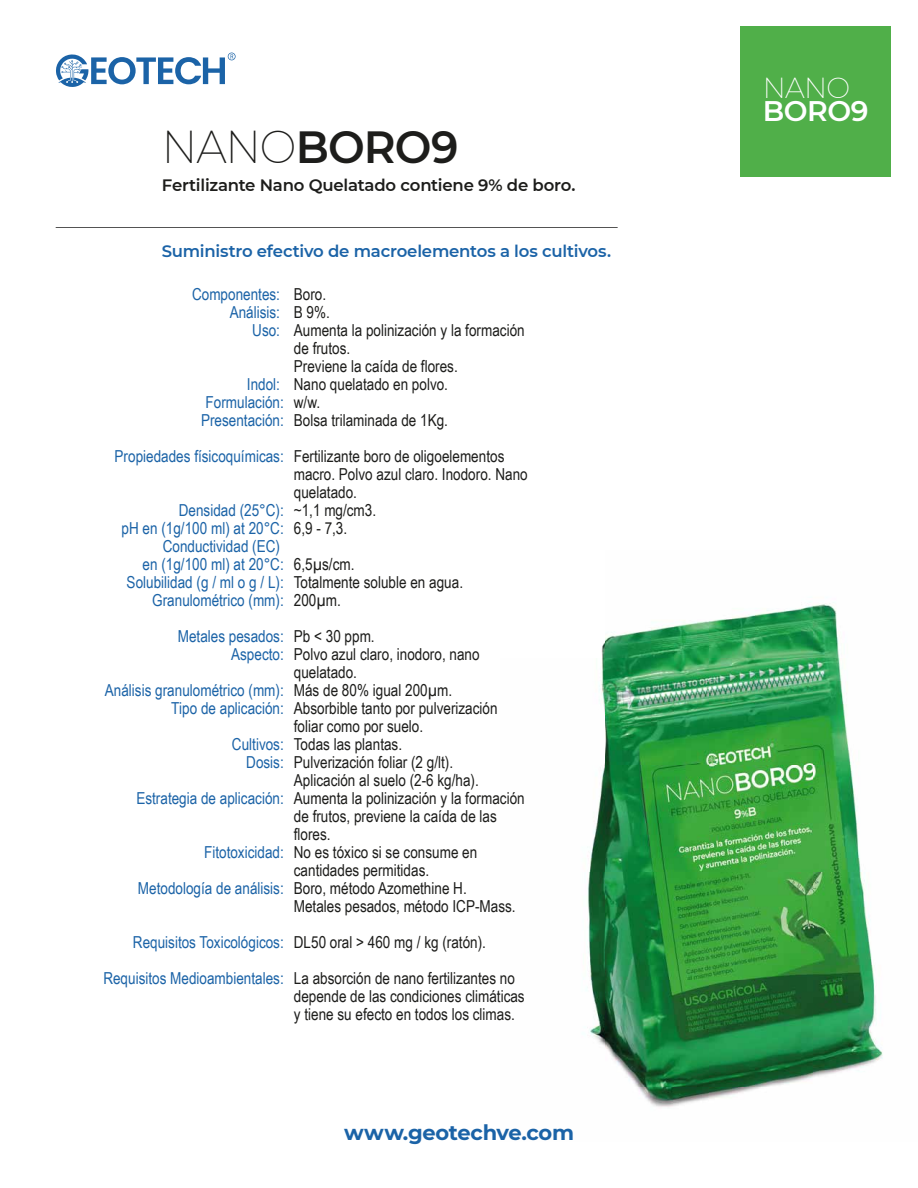
<style>
.page{position:relative;width:918px;height:1188px;background:#fff}
.page>*{position:absolute;margin:0;border:0;box-sizing:border-box;transform-origin:0 0}
.t1{font:600 45px "Montserrat";letter-spacing:-.02em;color:#1d1d1b}
.t2{font:600 28.35px "Montserrat";letter-spacing:-.015em;color:#fff}
.t3{font:200 28.35px "Montserrat";color:#fff}
.t4{font:700 21px "Montserrat";letter-spacing:-.015em;color:#1b63a7}
.t5{font:16.5px/18px "Arial Narrow";color:#1d1d1b}
.t6{font:16.5px/18px "Arial Narrow";color:#1b63a7;text-align:right}
.t7{font:600 16.5px "Montserrat";letter-spacing:-.01em;color:#1b63a7}
.t8{font:600 16.5px "Montserrat";letter-spacing:-.01em;color:#1d1d1b}
.s1{font-weight:200}
</style>
<div class="page">
<img style="left:586px;top:603px;width:297px;height:504px">
<div style="left:740px;top:26px;width:151px;height:151px;background:#50af49"></div>
<svg style="left:56px;top:53px;width:180px;height:34px"></svg>
<hr style="left:56px;top:227px;width:562px;height:1px;background:#1d1d1b">
<h1 class="t1" style="left:162px;top:115px;width:298px"><span class="s1">NANO</span>BORO9</h1>
<p class="t8" style="left:162px;top:173px;width:415px">Fertilizante Nano Quelatado contiene 9% de boro.</p>
<p class="t7" style="left:162px;top:239px;width:451px">Suministro efectivo de macroelementos a los cultivos.</p>
<p class="t6" style="left:192px;top:284px;width:90px">Componentes:<br>Análisis:<br>Uso:</p>
<p class="t6" style="left:201px;top:374px;width:84px;text-align:left;text-indent:46px">Indol:<br>Formulación:<br>Presentación:</p>
<p class="t6" style="left:115px;top:446px;width:171px">Propiedades físicoquímicas:</p>
<p class="t6" style="left:122px;top:500px;width:164px">Densidad (25°C):<br>pH en (1g/100 ml) at 20°C:<br>Conductividad (EC)<br>en (1g/100 ml) at 20°C:<br>Solubilidad (g / ml o g / L):<br>Granulométrico (mm):</p>
<p class="t6" style="left:178px;top:626px;width:108px">Metales pesados:<br>Aspecto:</p>
<p class="t6" style="left:105px;top:680px;width:180px">Análisis granulométrico (mm):<br>Tipo de aplicación:</p>
<p class="t6" style="left:232px;top:734px;width:53px">Cultivos:<br>Dosis:</p>
<p class="t6" style="left:136px;top:788px;width:149px">Estrategia de aplicación:</p>
<p class="t6" style="left:138px;top:833px;width:147px;line-height:36px">Fitotoxicidad:<br>Metodología de análisis:</p>
<p class="t6" style="left:103px;top:923px;width:182px;line-height:36px">Requisitos Toxicológicos:<br>Requisitos Medioambientales:</p>
<p class="t5" style="left:294px;top:284px;width:232px">Boro.<br>B 9%.<br>Aumenta la polinización y la formación de frutos.<br>Previene la caída de flores.<br>Nano quelatado en polvo.<br>w/w.<br>Bolsa trilaminada de 1Kg.</p>
<p class="t5" style="left:294px;top:446px;width:235px">Fertilizante boro de oligoelementos macro. Polvo azul claro. Inodoro. Nano quelatado.<br>~1,1 mg/cm3.<br>6,9 - 7,3.</p>
<p class="t5" style="left:294px;top:554px;width:171px">6,5µs/cm.<br>Totalmente soluble en agua.<br>200µm.</p>
<p class="t5" style="left:294px;top:626px;width:232px">Pb &lt; 30 ppm.<br>Polvo azul claro, inodoro, nano quelatado.<br>Más de 80% igual 200µm.<br>Absorbible tanto por pulverización foliar como por suelo.<br>Todas las plantas.<br>Pulverización foliar (2 g/lt).<br>Aplicación al suelo (2-6 kg/ha).<br>Aumenta la polinización y la formación de frutos, previene la caída de las flores.<br>No es tóxico si se consume en cantidades permitidas.<br>Boro, método Azomethine H.<br>Metales pesados, método ICP-Mass.</p>
<p class="t5" style="left:294px;top:923px;width:223px;line-height:36px">DL50 oral &gt; 460 mg / kg (ratón).<br>La absorción de nano fertilizantes no</p>
<p class="t5" style="left:294px;top:987px;width:232px">depende de las condiciones climáticas y tiene su efecto en todos los climas.</p>
<p class="t4" style="left:344px;top:1118px;width:231px">www.geotechve.com</p>
<h2 class="t3" style="left:763px;top:68px;width:89px">NANO</h2>
<h2 class="t2" style="left:763px;top:91px;width:107px">BORO9</h2>
</div>
